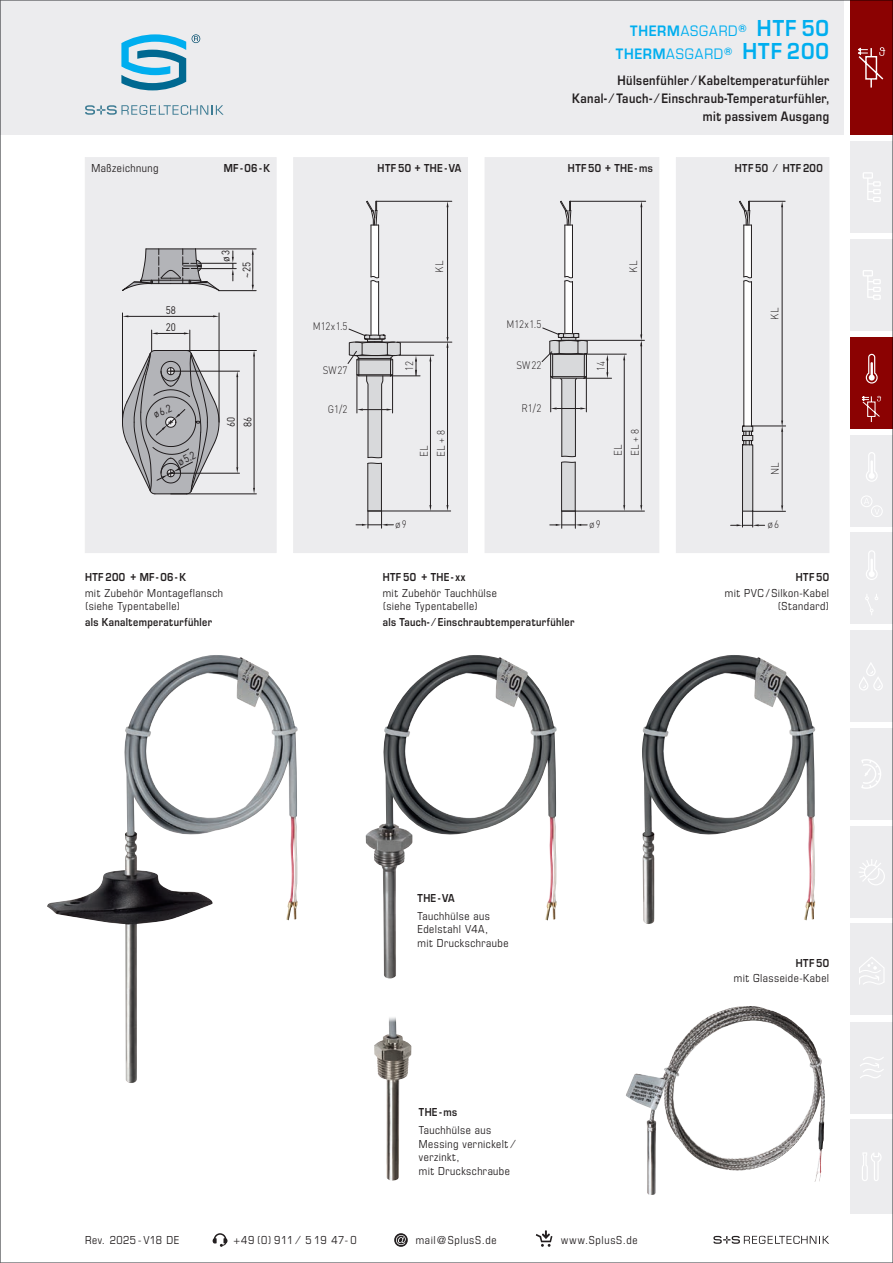
<style>
.page{position:relative;width:893px;height:1263px;background:#fff}
.page>*{position:absolute;margin:0;border:0;box-sizing:border-box;transform-origin:0 0}
.t1{font:15.75px/22.5px "Eurostile OT";letter-spacing:.06em;color:#00aeef;text-align:right;scale:.9 1}
.t2{font:700 14.25px/18px "Eurostile OT";letter-spacing:.035em;color:#231f20;text-align:right;scale:.85 1}
.t3{font:12px/13.5px "Eurostile OT Cond";letter-spacing:.04em;color:#231f20}
.t4{font:700 12px "Eurostile OT";letter-spacing:.04em;color:#231f20;scale:.85 1}
.t5{font:12px "Eurostile OT Cond";letter-spacing:.06em;color:#231f20}
.t6{font:12px "Eurostile OT Cond";letter-spacing:.065em;color:#231f20}
.t7{font:300 10.95px "DIN Pro";color:#231f20;scale:.84 1}
.t8{font:300 10.8px/17px "DIN Pro";color:#231f20;scale:.9 1}
.t9{font:10.8px/17.1px "DIN Pro";color:#231f20;scale:.9 1}
.t10{font:10.8px "DIN Pro";color:#231f20}
.t11{font:300 10.8px "DIN Pro";color:#231f20}
.t12{font:300 10.65px "DIN Pro";color:#231f20}
.s1{font-weight:700}
.s2{font-weight:700;font-size:24px}
</style>
<div class="page">
<div style="left:0;top:0;width:844px;height:135px;background:#ececee"></div>
<svg style="left:121px;top:34px;width:65px;height:56px"></svg>
<svg style="left:192px;top:34px;width:8px;height:9px"></svg>
<svg style="left:85px;top:105px;width:139px;height:10px"></svg>
<div style="left:850px;top:0;width:43px;height:135px;background:#8b0202"></div>
<div style="left:850px;top:630px;width:43px;height:92px;background:#ececee"></div>
<div style="left:850px;top:826px;width:43px;height:91px;background:#ececee"></div>
<div style="left:850px;top:1119px;width:43px;height:95px;background:#ececee"></div>
<div style="left:850px;top:728px;width:43px;height:92px;background:#ececee"></div>
<div style="left:850px;top:239px;width:43px;height:92px;background:#ececee"></div>
<div style="left:850px;top:141px;width:43px;height:92px;background:#ececee"></div>
<svg style="left:863px;top:172px;width:18px;height:30px"></svg>
<svg style="left:863px;top:270px;width:18px;height:30px"></svg>
<svg style="left:859px;top:663px;width:24px;height:27px"></svg>
<svg style="left:861px;top:759px;width:20px;height:30px"></svg>
<svg style="left:859px;top:859px;width:26px;height:26px"></svg>
<svg style="left:862px;top:1152px;width:20px;height:29px"></svg>
<div style="left:850px;top:435px;width:43px;height:91px;background:#ececee"></div>
<svg style="left:861px;top:496px;width:22px;height:21px"></svg>
<svg style="left:866px;top:452px;width:12px;height:30px"></svg>
<div style="left:850px;top:533px;width:43px;height:91px;background:#ececee"></div>
<svg style="left:865px;top:594px;width:13px;height:21px"></svg>
<svg style="left:866px;top:550px;width:12px;height:30px"></svg>
<div style="left:850px;top:337px;width:43px;height:91px;background:#8b0202"></div>
<svg style="left:862px;top:395px;width:19px;height:27px"></svg>
<svg style="left:866px;top:354px;width:12px;height:30px"></svg>
<svg style="left:713px;top:1236px;width:116px;height:8px"></svg>
<svg style="left:213px;top:1233px;width:14px;height:14px"></svg>
<svg style="left:536px;top:1230px;width:16px;height:17px"></svg>
<svg style="left:394px;top:1233px;width:14px;height:14px"></svg>
<svg style="left:396px;top:1235px;width:10px;height:10px"></svg>
<div style="left:850px;top:1022px;width:43px;height:91px;background:#ececee"></div>
<svg style="left:860px;top:1057px;width:24px;height:21px"></svg>
<div style="left:850px;top:924px;width:43px;height:91px;background:#ececee"></div>
<svg style="left:859px;top:957px;width:26px;height:28px"></svg>
<svg style="left:858px;top:47px;width:27px;height:41px"></svg>
<img style="left:47px;top:655px;width:250px;height:428px">
<div style="left:85px;top:157px;width:191px;height:396px;background:#ececee"></div>
<hr style="left:254px;top:356px;width:1px;height:132px;background:#231f20">
<hr style="left:171px;top:350px;width:85px;height:1px;background:#231f20">
<hr style="left:171px;top:494px;width:85px;height:1px;background:#231f20">
<svg style="left:253px;top:488px;width:2px;height:6px"></svg>
<hr style="left:128px;top:316px;width:85px;height:1px;background:#231f20">
<hr style="left:219px;top:313px;width:1px;height:109px;background:#231f20">
<hr style="left:122px;top:313px;width:1px;height:109px;background:#231f20">
<hr style="left:237px;top:377px;width:1px;height:90px;background:#231f20">
<hr style="left:171px;top:473px;width:68px;height:1px;background:#231f20">
<hr style="left:171px;top:371px;width:68px;height:1px;background:#231f20">
<hr style="left:155px;top:494px;width:32px;height:1px;background:#231f20">
<svg style="left:122px;top:248px;width:98px;height:44px"></svg>
<svg style="left:122px;top:330px;width:100px;height:164px"></svg>
<hr style="left:253px;top:255px;width:1px;height:30px;background:#231f20">
<hr style="left:219px;top:290px;width:37px;height:1px;background:#231f20">
<hr style="left:196px;top:249px;width:60px;height:1px;background:#231f20">
<svg style="left:252px;top:249px;width:2px;height:6px"></svg>
<hr style="left:199px;top:268px;width:37px;height:1px;background:#231f20">
<hr style="left:199px;top:263px;width:37px;height:1px;background:#231f20">
<svg style="left:232px;top:251px;width:2px;height:30px"></svg>
<div style="left:293px;top:157px;width:175px;height:396px;background:#ececee"></div>
<hr style="left:447px;top:207px;width:1px;height:130px;background:#231f20">
<hr style="left:377px;top:201px;width:75px;height:1px;background:#231f20">
<hr style="left:430px;top:361px;width:1px;height:144px;background:#231f20">
<hr style="left:447px;top:344px;width:1px;height:161px;background:#231f20">
<hr style="left:382px;top:511px;width:69px;height:1px;background:#231f20">
<hr style="left:397px;top:342px;width:55px;height:1px;background:#231f20">
<svg style="left:446px;top:337px;width:3px;height:11px"></svg>
<hr style="left:399px;top:355px;width:35px;height:1px;background:#231f20">
<hr style="left:390px;top:376px;width:30px;height:1px;background:#231f20">
<svg style="left:415px;top:356px;width:2px;height:20px"></svg>
<svg style="left:348px;top:201px;width:53px;height:327px"></svg>
<div style="left:485px;top:157px;width:174px;height:396px;background:#ececee"></div>
<hr style="left:641px;top:207px;width:1px;height:130px;background:#231f20">
<hr style="left:570px;top:201px;width:76px;height:1px;background:#231f20">
<hr style="left:624px;top:360px;width:1px;height:145px;background:#231f20">
<hr style="left:641px;top:343px;width:1px;height:162px;background:#231f20">
<hr style="left:575px;top:511px;width:69px;height:1px;background:#231f20">
<hr style="left:576px;top:340px;width:68px;height:1px;background:#231f20">
<svg style="left:640px;top:334px;width:2px;height:12px"></svg>
<hr style="left:584px;top:354px;width:42px;height:1px;background:#231f20">
<svg style="left:542px;top:201px;width:70px;height:327px"></svg>
<div style="left:676px;top:157px;width:153px;height:396px;background:#ececee"></div>
<hr style="left:782px;top:432px;width:1px;height:73px;background:#231f20">
<hr style="left:753px;top:511px;width:32px;height:1px;background:#231f20">
<hr style="left:752px;top:426px;width:34px;height:1px;background:#231f20">
<svg style="left:781px;top:505px;width:2px;height:6px"></svg>
<hr style="left:782px;top:206px;width:1px;height:215px;background:#231f20">
<hr style="left:749px;top:201px;width:36px;height:1px;background:#231f20">
<svg style="left:781px;top:421px;width:2px;height:11px"></svg>
<svg style="left:731px;top:201px;width:34px;height:326px"></svg>
<img style="left:626px;top:1006px;width:125px;height:189px">
<img style="left:642px;top:655px;width:173px;height:269px">
<img style="left:366px;top:655px;width:191px;height:323px">
<img style="left:374px;top:1017px;width:37px;height:164px">
<svg style="left:0;top:0;width:1px;height:1263px"></svg>
<h1 class="t1" style="left:616px;top:20px;width:239px"><span class="s1">THERM</span>ASGARD<sup>®</sup> <span class="s2">HTF 50<br></span><span class="s1">THERM</span>ASGARD<sup>®</sup> <span class="s2">HTF 200</span></h1>
<p class="t2" style="left:572px;top:72px;width:304px">Hülsenfühler ⁄ Kabeltemperaturfühler<br>Kanal- ⁄ Tauch- ⁄ Einschraub-Temperaturfühler, mit passivem Ausgang</p>
<p class="t3" style="left:91px;top:161px;width:68px">Maßzeichnung</p>
<p class="t4" style="left:378px;top:161px;width:100px">HTF 50 + THE - VA</p>
<p class="t4" style="left:568px;top:161px;width:101px">HTF 50 + THE - ms</p>
<p class="t4" style="left:735px;top:161px;width:105px">HTF 50 ⁄ HTF 200</p>
<p class="t4" style="left:224px;top:161px;width:56px">MF-06-K</p>
<p class="t9" style="left:166px;top:301px;width:13px">58<br>20</p>
<p class="t10" style="left:218px;top:262px;width:13px;rotate:-90deg">ø3</p>
<p class="t9" style="left:238px;top:278px;width:19px;rotate:-90deg">~25</p>
<p class="t9" style="left:150px;top:407px;width:22px;rotate:-25deg">ø6.2</p>
<p class="t10" style="left:175px;top:456px;width:21px;rotate:-27deg">ø5.2</p>
<p class="t9" style="left:222px;top:427px;width:13px;line-height:16.6px;rotate:-90deg">60<br>86</p>
<p class="t4" style="left:85px;top:570px;width:120px">HTF 200 + MF - 06 - K</p>
<p class="t3" style="left:85px;top:586px;width:140px">mit Zubehör Montageflansch (siehe Typentabelle)</p>
<p class="t4" style="left:85px;top:615px;width:151px">als Kanaltemperaturfühler</p>
<p class="t8" style="left:430px;top:273px;width:15px;rotate:-90deg">KL</p>
<p class="t8" style="left:624px;top:273px;width:15px;rotate:-90deg">KL</p>
<p class="t8" style="left:313px;top:317px;width:40px">M12x1.5</p>
<p class="t8" style="left:507px;top:316px;width:40px">M12x1.5</p>
<p class="t8" style="left:323px;top:361px;width:29px">SW27</p>
<p class="t8" style="left:400px;top:371px;width:12px;rotate:-90deg">12</p>
<p class="t8" style="left:517px;top:356px;width:29px">SW22</p>
<p class="t7" style="left:593px;top:371px;width:13px;rotate:-90deg">14</p>
<p class="t8" style="left:328px;top:400px;width:24px">G1/2</p>
<p class="t8" style="left:521px;top:399px;width:24px">R1/2</p>
<p class="t8" style="left:415px;top:457px;width:31px;rotate:-90deg">EL<br>EL + 8</p>
<p class="t8" style="left:609px;top:456px;width:31px;rotate:-90deg">EL<br>EL + 8</p>
<p class="t12" style="left:395px;top:517px;width:13px">ø9</p>
<p class="t12" style="left:589px;top:517px;width:13px">ø9</p>
<p class="t4" style="left:383px;top:570px;width:99px">HTF 50 + THE - xx</p>
<p class="t3" style="left:383px;top:586px;width:116px">mit Zubehör Tauchhülse (siehe Typentabelle)</p>
<p class="t4" style="left:383px;top:615px;width:227px">als Tauch- ⁄ Einschraubtemperaturfühler</p>
<p class="t8" style="left:766px;top:319px;width:15px;rotate:-90deg">KL</p>
<p class="t8" style="left:766px;top:475px;width:16px;rotate:-90deg">NL</p>
<p class="t11" style="left:767px;top:517px;width:13px">ø6</p>
<p class="t4" style="left:796px;top:570px;width:41px">HTF 50</p>
<p class="t3" style="left:725px;top:586px;width:106px;text-align:right">mit PVC / Silkon-Kabel (Standard)</p>
<p class="t4" style="left:417px;top:891px;width:45px">THE - VA</p>
<p class="t3" style="left:417px;top:909px;width:93px">Tauchhülse aus<br>Edelstahl V4A,<br>mit Druckschraube</p>
<p class="t3" style="left:85px;top:1233px;width:96px">Rev. 2025 - V18 DE</p>
<p class="t4" style="left:419px;top:1106px;width:47px">THE - ms</p>
<p class="t3" style="left:419px;top:1124px;width:97px">Tauchhülse aus<br>Messing vernickelt ⁄ verzinkt,<br>mit Druckschraube</p>
<p class="t3" style="left:234px;top:1233px;width:125px">+49 (0) 911 ⁄ 5 19 47- 0</p>
<p class="t5" style="left:416px;top:1233px;width:82px">mail@SplusS.de</p>
<p class="t6" style="left:561px;top:1233px;width:78px">www.SplusS.de</p>
<p class="t4" style="left:796px;top:956px;width:41px">HTF 50</p>
<p class="t3" style="left:734px;top:972px;width:97px">mit Glasseide-Kabel</p>
</div>
